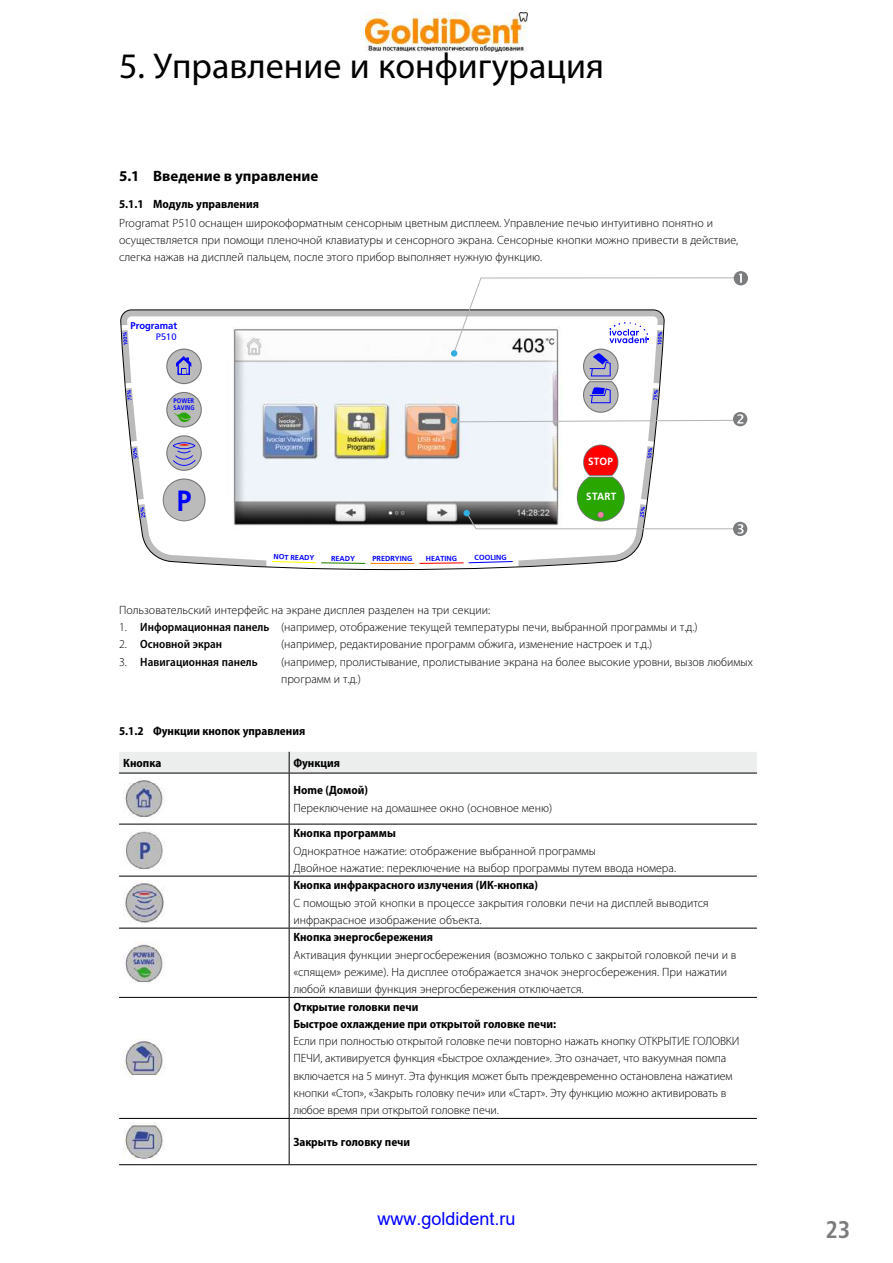
<style>
.page{position:relative;width:893px;height:1263px;background:#fff}
.page>*{position:absolute;margin:0;border:0;box-sizing:border-box;transform-origin:0 0}
.t1{font:36px "Myriad Pro";color:#000}
.t2{font:700 29.25px "Frutiger";color:#00f;scale:.9 1}
.t3{font:700 condensed 24px "Frutiger";color:#7b7c7e}
.t4{font:18px "Arial";color:#00f}
.t5{font:700 15px "Myriad Pro";color:#000}
.t6{font:300 12px/17.2px "Myriad Pro";color:#000}
.t7{font:700 semi-condensed 12px/17.2px "Myriad Pro";color:#000}
.t8{font:600 semi-condensed 12px "Myriad Pro";color:#000}
.t9{font:700 10.5px "Frutiger";letter-spacing:.015em;color:#fff;scale:.95 1}
.t10{font:700 9.9px "Frutiger";color:#00f;scale:.96 1}
.t11{font:condensed 9.45px "Frutiger";color:#00f;scale:1.15 1}
.t12{font:8.4px "Helvetica";color:#000}
.t13{font:700 7.35px "Frutiger";color:#00f}
.t14{font:700 6.75px "Frutiger";color:#00f;scale:.85 1}
.t15{font:700 6.75px "Frutiger";color:#00f;scale:.88 1}
.t16{font:3.75px "Courier";color:#000}
.s1{font-weight:600;font-stretch:semi-condensed}
.s2{font-weight:300;font-stretch:normal}
</style>
<div class="page">
<hr style="left:119px;top:773px;width:170px;height:1px;background:#000">
<hr style="left:289px;top:773px;width:468px;height:1px;background:#000">
<hr style="left:119px;top:824px;width:170px;height:1px;background:#000">
<hr style="left:289px;top:824px;width:468px;height:1px;background:#000">
<hr style="left:119px;top:876px;width:170px;height:1px;background:#000">
<hr style="left:289px;top:876px;width:468px;height:1px;background:#000">
<hr style="left:119px;top:928px;width:170px;height:1px;background:#000">
<hr style="left:289px;top:928px;width:468px;height:1px;background:#000">
<hr style="left:119px;top:997px;width:170px;height:1px;background:#000">
<hr style="left:289px;top:997px;width:468px;height:1px;background:#000">
<hr style="left:119px;top:1118px;width:170px;height:1px;background:#000">
<hr style="left:289px;top:1118px;width:468px;height:1px;background:#000">
<hr style="left:119px;top:1164px;width:170px;height:1px;background:#000">
<hr style="left:289px;top:1164px;width:468px;height:1px;background:#000">
<div style="left:119px;top:752px;width:638px;height:21px;background:#eceded"></div>
<hr style="left:289px;top:773px;width:1px;height:51px;background:#000">
<hr style="left:289px;top:824px;width:1px;height:52px;background:#000">
<hr style="left:289px;top:876px;width:1px;height:52px;background:#000">
<hr style="left:289px;top:928px;width:1px;height:69px;background:#000">
<hr style="left:289px;top:998px;width:1px;height:120px;background:#000">
<hr style="left:289px;top:1119px;width:1px;height:45px;background:#000">
<img style="left:125px;top:780px;width:39px;height:37px">
<img style="left:126px;top:831px;width:39px;height:38px">
<img style="left:123px;top:882px;width:41px;height:41px">
<img style="left:123px;top:941px;width:40px;height:42px">
<img style="left:123px;top:1041px;width:42px;height:34px">
<img style="left:123px;top:1123px;width:40px;height:36px">
<svg style="left:121px;top:271px;width:627px;height:296px"></svg>
<img style="left:365px;top:12px;width:162px;height:40px">
<h1 class="t1" style="left:119px;top:46px;width:486px">5. Управление и конфигурация</h1>
<p class="t5" style="left:119px;top:168px;width:201px">5.1 Введение в управление</p>
<p class="t7" style="left:119px;top:195px;width:141px">5.1.1 Модуль управления</p>
<p class="t6" style="left:119px;top:215px;width:621px">Programat P510 оснащен широкоформатным сенсорным цветным дисплеем. Управление печью интуитивно понятно и осуществляется при помощи пленочной клавиатуры и сенсорного экрана. Сенсорные кнопки можно привести в действие, слегка нажав на дисплей пальцем, после этого прибор выполняет нужную функцию.</p>
<p class="t10" style="left:130px;top:320px;width:50px">Programat</p>
<p class="t11" style="left:156px;top:331px;width:20px">P510</p>
<p class="t15" style="left:174px;top:397px;width:25px">POWER</p>
<p class="t14" style="left:174px;top:404px;width:26px">SAVING</p>
<h2 class="t2" style="left:177px;top:483px;width:18px">P</h2>
<p class="t13" style="left:274px;top:552px;width:43px;rotate:2deg">NOT READY</p>
<p class="t13" style="left:331px;top:554px;width:25px;rotate:1deg">READY</p>
<p class="t13" style="left:372px;top:554px;width:41px">PREDRYING</p>
<p class="t13" style="left:426px;top:554px;width:33px;rotate:-1deg">HEATING</p>
<p class="t13" style="left:474px;top:554px;width:34px;rotate:-2deg">COOLING</p>
<p class="t9" style="left:588px;top:456px;width:28px">STOP</p>
<p class="t9" style="left:586px;top:490px;width:33px">START</p>
<p class="t6" style="left:119px;top:601px;width:373px">Пользовательский интерфейс на экране дисплея разделен на три секции:</p>
<p class="t6" style="left:119px;top:619px;width:580px">1. <span class="s1">Информационная панель</span> (например, отображение текущей температуры печи, выбранной программы и т.д.)</p>
<p class="t8" style="left:119px;top:638px;width:105px"><span class="s2">2.</span> Основной экран</p>
<p class="t6" style="left:281px;top:636px;width:373px">(например, редактирование программ обжига, изменение настроек и т.д.)</p>
<p class="t8" style="left:119px;top:655px;width:140px"><span class="s2">3.</span> Навигационная панель</p>
<p class="t6" style="left:281px;top:653px;width:473px">(например, пролистывание, пролистывание экрана на более высокие уровни, вызов любимых программ и т.д.)</p>
<p class="t12" style="left:135px;top:657px;width:70px">Farben Frontfolie :</p>
<p class="t7" style="left:119px;top:722px;width:188px">5.1.2 Функции кнопок управления</p>
<p class="t7" style="left:123px;top:754px;width:39px">Кнопка</p>
<p class="t7" style="left:293px;top:754px;width:48px">Функция</p>
<p class="t7" style="left:293px;top:782px;width:76px">Home (Домой)</p>
<p class="t6" style="left:293px;top:799px;width:260px">Переключение на домашнее окно (основное меню)</p>
<p class="t7" style="left:293px;top:825px;width:104px">Кнопка программы</p>
<p class="t6" style="left:293px;top:842px;width:384px">Однократное нажатие: отображение выбранной программы<br>Двойное нажатие: переключение на выбор программы путем ввода номера.</p>
<p class="t7" style="left:293px;top:877px;width:246px">Кнопка инфракрасного излучения (ИК-кнопка)</p>
<p class="t6" style="left:293px;top:894px;width:417px">С помощью этой кнопки в процессе закрытия головки печи на дисплей выводится инфракрасное изображение объекта.</p>
<p class="t7" style="left:293px;top:929px;width:141px">Кнопка энергосбережения</p>
<p class="t6" style="left:293px;top:946px;width:445px">Активация функции энергосбережения (возможно только с закрытой головкой печи и в «спящем» режиме). На дисплее отображается значок энергосбережения. При нажатии любой клавиши функция энергосбережения отключается.</p>
<p class="t7" style="left:293px;top:998px;width:264px">Открытие головки печи<br>Быстрое охлаждение при открытой головке печи:</p>
<p class="t6" style="left:293px;top:1033px;width:448px">Если при полностью открытой головке печи повторно нажать кнопку ОТКРЫТИЕ ГОЛОВКИ ПЕЧИ, активируется функция «Быстрое охлаждение». Это означает, что вакуумная помпа включается на 5 минут. Эта функция может быть преждевременно остановлена нажатием кнопки «Стоп», «Закрыть головку печи» или «Старт». Эту функцию можно активировать в любое время при открытой головке печи.</p>
<p class="t7" style="left:293px;top:1133px;width:118px">Закрыть головку печи</p>
<p class="t12" style="left:133px;top:725px;width:136px">3.99 FFR = RAL 6024 Verkehrsgrün</p>
<p class="t12" style="left:335px;top:801px;width:69px">0505.3020.000.00</p>
<p class="t12" style="left:335px;top:823px;width:69px">0505.7035.000.00</p>
<p class="t16" style="left:490px;top:851px;width:13px">Index</p>
<p class="t16" style="left:520px;top:851px;width:20px">Änderung</p>
<p class="t16" style="left:563px;top:851px;width:13px">Datum</p>
<p class="t16" style="left:585px;top:851px;width:11px">Name</p>
<h3 class="t4" style="left:377px;top:1206px;width:140px">www.goldident.ru</h3>
<h3 class="t3" style="left:825px;top:1215px;width:26px">23</h3>
</div>
